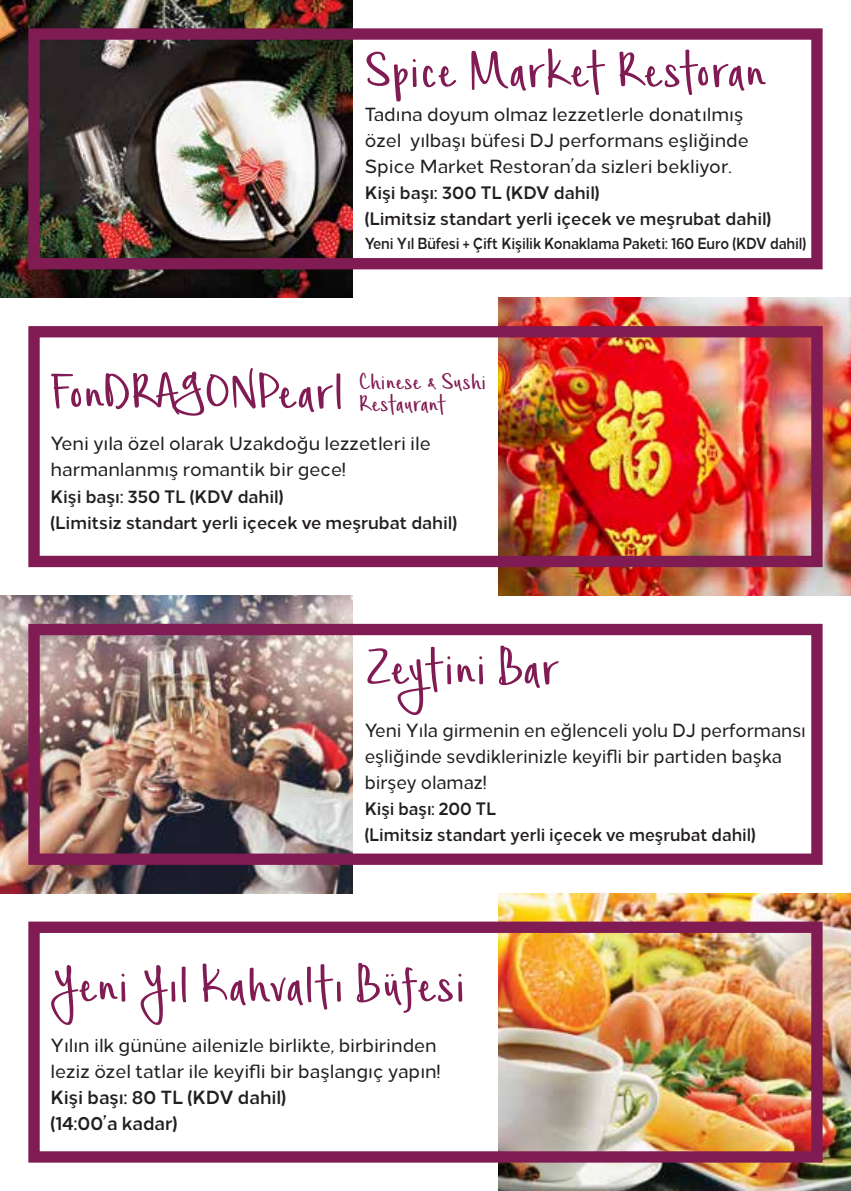
<style>
.page{position:relative;width:851px;height:1191px;background:#fff}
.page>*{position:absolute;margin:0;border:0;box-sizing:border-box;transform-origin:0 0}
.t1{font:72.6px "Simple Joys";color:#811b53;scale:.93 1}
.t2{font:33.4px "Simple Joys";letter-spacing:-.02em;color:#811b53;scale:.93 1}
.t3{font:500 19px/26px "Loew";color:#231f20;scale:.93 1}
.t4{font:500 19px/26px "Loew";color:#231f20;scale:.89 1}
.t5{font:700 19px/26px "Loew";color:#231f20;scale:.93 1}
.t6{font:700 18px/26px "Loew";color:#231f20;scale:.93 1}
.t7{font:700 18px/26px "Loew";color:#231f20;scale:.89 1}
.t8{font:700 16px "Loew";letter-spacing:-.005em;color:#231f20;scale:.83 1}
</style>
<div class="page">
<img style="left:0;top:0;width:352px;height:298px">
<img style="left:498px;top:298px;width:352px;height:297px">
<img style="left:0;top:595px;width:352px;height:298px">
<img style="left:498px;top:893px;width:352px;height:298px">
<img style="left:28px;top:28px;width:794px;height:241px">
<img style="left:28px;top:326px;width:794px;height:241px">
<img style="left:28px;top:624px;width:794px;height:241px">
<img style="left:28px;top:921px;width:794px;height:241px">
<h1 class="t1" style="left:364px;top:39px;width:433px">Spice Market Restoran</h1>
<p class="t3" style="left:364px;top:100px;width:414px">Tadına doyum olmaz lezzetlerle donatılmış özel yılbaşı büfesi DJ performans eşliğinde<br>Spice Market Restoran’da sizleri bekliyor.</p>
<p class="t6" style="left:364px;top:178px;width:438px">Kişi başı: 300 TL (KDV dahil)<br>(Limitsiz standart yerli içecek ve meşrubat dahil)</p>
<p class="t8" style="left:364px;top:230px;width:533px">Yeni Yıl Büfesi + Çift Kişilik Konaklama Paketi: 160 Euro (KDV dahil)</p>
<h1 class="t1" style="left:50px;top:361px;width:316px">FonDRAGONPearl</h1>
<h2 class="t2" style="left:359px;top:367px;width:138px">Chinese &amp; Sushi</h2>
<h2 class="t2" style="left:359px;top:389px;width:95px">Restaurant</h2>
<p class="t3" style="left:50px;top:429px;width:410px">Yeni yıla özel olarak Uzakdoğu lezzetleri ile harmanlanmış romantik bir gece!</p>
<p class="t6" style="left:50px;top:481px;width:438px">Kişi başı: 350 TL (KDV dahil)<br>(Limitsiz standart yerli içecek ve meşrubat dahil)</p>
<h1 class="t1" style="left:364px;top:636px;width:211px">Zeytini Bar</h1>
<p class="t4" style="left:364px;top:715px;width:497px">Yeni Yıla girmenin en eğlenceli yolu DJ performansı eşliğinde sevdiklerinizle keyifli bir partiden başka birşey olamaz!</p>
<p class="t7" style="left:364px;top:793px;width:440px">Kişi başı: 200 TL<br>(Limitsiz standart yerli içecek ve meşrubat dahil)</p>
<h1 class="t1" style="left:50px;top:954px;width:447px">Yeni Yıl Kahvaltı Büfesi</h1>
<p class="t3" style="left:50px;top:1030px;width:420px">Yılın ilk gününe ailenizle birlikte, birbirinden leziz özel tatlar ile keyifli bir başlangıç yapın!</p>
<p class="t5" style="left:50px;top:1082px;width:255px">Kişi başı: 80 TL (KDV dahil) (14:00’a kadar)</p>
</div>
